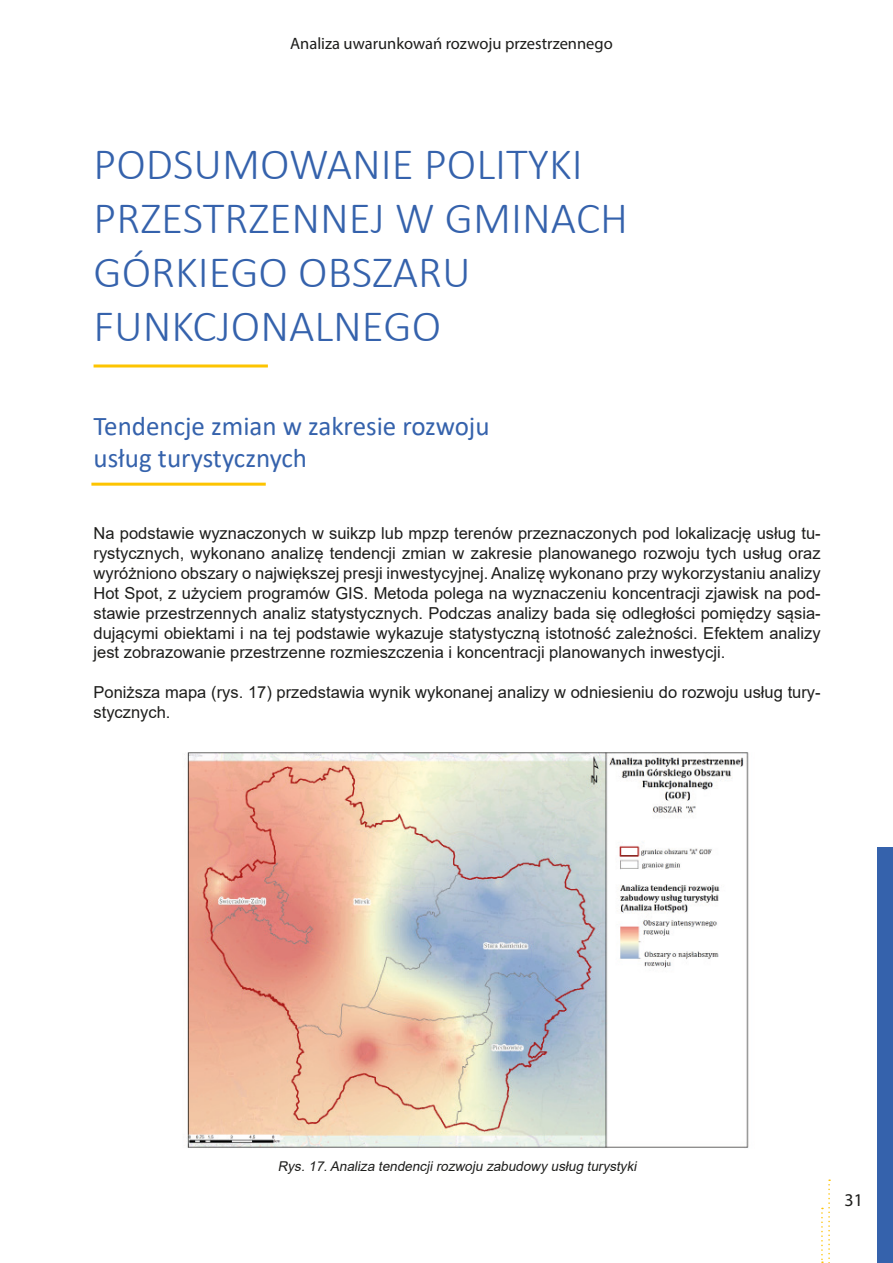
<style>
.page{position:relative;width:893px;height:1263px;background:#fff}
.page>*{position:absolute;margin:0;border:0;box-sizing:border-box;transform-origin:0 0}
.t1{font:300 45px "Calibri";color:#3562ac}
.t2{font:27px "Calibri";color:#3562ac}
.t3{font:18px "Myriad Pro";color:#1d1d1b}
.t4{font:16.5px/19.8px "Arial";color:#1d1d1b;text-align:justify}
.t5{font:16.5px "Myriad Pro";color:#1d1d1b}
.t6{font:italic 13.5px "Arial";color:#1d1d1b}
</style>
<div class="page">
<div style="left:877px;top:847px;width:16px;height:416px;background:#3562ac"></div>
<svg style="left:821px;top:1179px;width:9px;height:84px"></svg>
<hr style="left:94px;top:364px;width:174px;height:3px;background:#fdc400">
<hr style="left:91px;top:483px;width:175px;height:3px;background:#fdc400">
<img style="left:187px;top:752px;width:562px;height:396px">
<p class="t5" style="left:290px;top:33px;width:324px">Analiza uwarunkowań rozwoju przestrzennego</p>
<p class="t1" style="left:94px;top:137px;width:491px">PODSUMOWANIE POLITYKI</p>
<p class="t1" style="left:94px;top:191px;width:536px">PRZESTRZENNEJ W GMINACH</p>
<p class="t1" style="left:94px;top:245px;width:379px">GÓRKIEGO OBSZARU</p>
<p class="t1" style="left:94px;top:299px;width:349px">FUNKCJONALNEGO</p>
<p class="t2" style="left:94px;top:407px;width:398px">Tendencje zmian w zakresie rozwoju</p>
<p class="t2" style="left:94px;top:440px;width:215px">usług turystycznych</p>
<p class="t4" style="left:94px;top:524px;width:729px">Na podstawie wyznaczonych w suikzp lub mpzp terenów przeznaczonych pod lokalizację usług tu&shy;rystycznych, wykonano analizę tendencji zmian w zakresie planowanego rozwoju tych usług oraz wyróżniono obszary o największej presji inwestycyjnej. Analizę wykonano przy wykorzystaniu analizy Hot Spot, z użyciem programów GIS. Metoda polega na wyznaczeniu koncentracji zjawisk na pod&shy;stawie przestrzennych analiz statystycznych. Podczas analizy bada się odległości pomiędzy sąsia&shy;dującymi obiektami i na tej podstawie wykazuje statystyczną istotność zależności. Efektem analizy jest zobrazowanie przestrzenne rozmieszczenia i koncentracji planowanych inwestycji.</p>
<p class="t4" style="left:94px;top:682px;width:729px">Poniższa mapa (rys. 17) przedstawia wynik wykonanej analizy w odniesieniu do rozwoju usług tury&shy;stycznych.</p>
<p class="t6" style="left:278px;top:1157px;width:363px">Rys.17.Analiza tendencj irozwoj u zabudowy usług turystyki</p>
<p class="t3" style="left:845px;top:1189px;width:20px">31</p>
</div>
